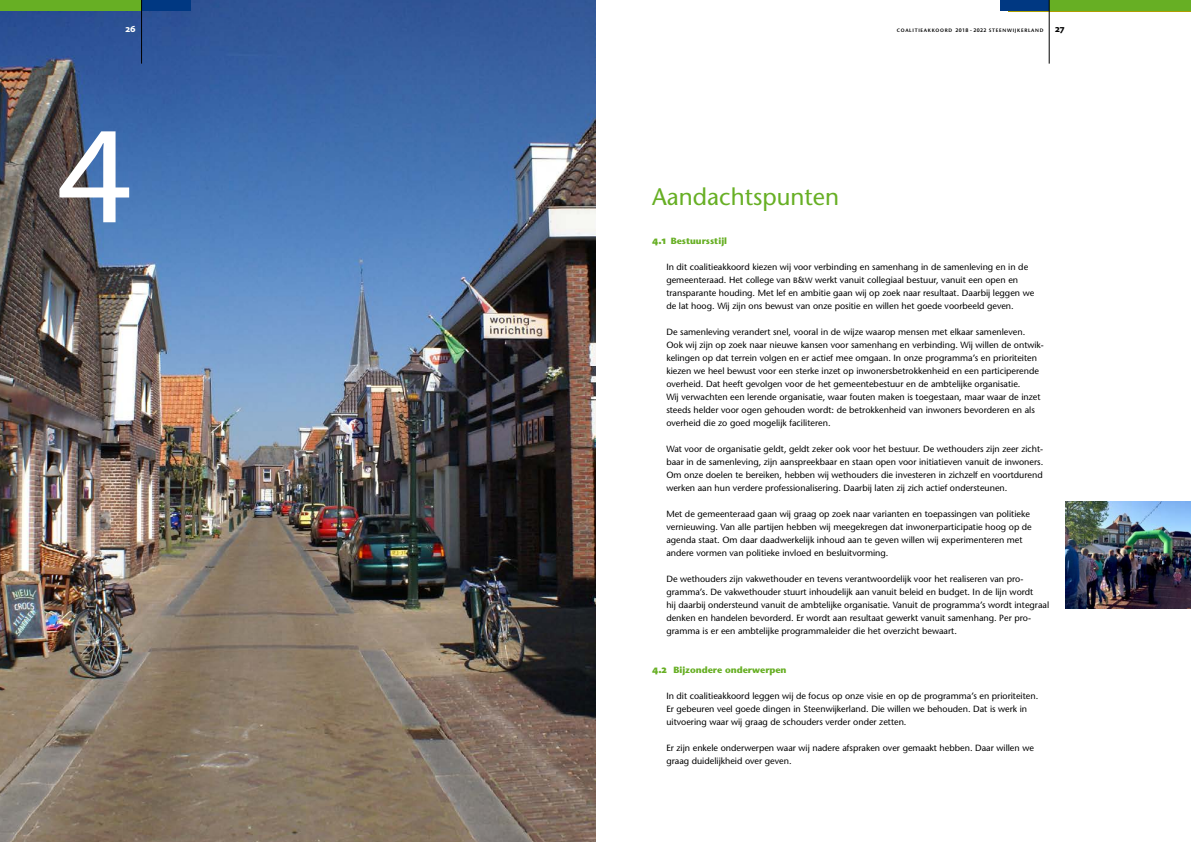
<style>
.page{position:relative;width:1191px;height:842px;background:#fff}
.page>*{position:absolute;margin:0;border:0;box-sizing:border-box;transform-origin:0 0}
.t1{font:150px "Myriad Pro";color:#fff}
.t2{font:24px "Stone Sans";color:#67af24}
.t3{font:700 10px "Myriad Pro";color:#fff}
.t4{font:9px/13px "Stone Sans";color:#000}
.t5{font:700 9px "Stone Sans";color:#67af24}
.t6{font:600 4.9px "Stone Sans";letter-spacing:.145em;color:#000}
.s1{font-family:"Myriad Pro";font-size:5.5px}
.s2{font-family:"Myriad Pro";font-weight:700;font-size:10px}
.s3{font-family:"Myriad Pro";font-weight:900;font-size:11px}
.s4{font-size:7.7px}
</style>
<div class="page">
<img style="left:0;top:0;width:595px;height:842px">
<div style="left:0;top:0;width:144px;height:11px;background:#67af24"></div>
<div style="left:1049px;top:0;width:142px;height:11px;background:#67af24"></div>
<img style="left:1065px;top:502px;width:126px;height:106px">
<div style="left:142px;top:0;width:48px;height:11px;background:#003882"></div>
<div style="left:1000px;top:0;width:49px;height:11px;background:#003882"></div>
<hr style="left:141px;top:0;width:1px;height:64px;background:#000">
<hr style="left:1049px;top:0;width:1px;height:64px;background:#000">
<p class="t3" style="left:125px;top:22px;width:12px">26</p>
<p class="t6" style="left:896px;top:27px;width:169px">COALITIEAKKOORD <span class="s1">2018 - 2022</span> STEENWIJKERLAND <span class="s2">27</span></p>
<h1 class="t1" style="left:57px;top:62px;width:77px">4</h1>
<h2 class="t2" style="left:652px;top:182px;width:188px">Aandachtspunten</h2>
<p class="t5" style="left:652px;top:235px;width:76px"><span class="s3">4.1</span> Bestuursstijl</p>
<p class="t4" style="left:666px;top:260px;width:369px">In dit coalitieakkoord kiezen wij voor verbinding en samenhang in de samenleving en in de gemeenteraad. Het college van <span class="s4">B</span>&amp;<span class="s4">W</span> werkt vanuit collegiaal bestuur, vanuit een open en transparante houding. Met lef en ambitie gaan wij op zoek naar resultaat. Daarbij leggen we de lat hoog. Wij zijn ons bewust van onze positie en willen het goede voorbeeld geven.</p>
<p class="t4" style="left:666px;top:325px;width:379px">De samenleving verandert snel, vooral in de wijze waarop mensen met elkaar samenleven.<br>Ook wij zijn op zoek naar nieuwe kansen voor samenhang en verbinding. Wij willen de ontwik&shy;kelingen op dat terrein volgen en er actief mee omgaan. In onze programma’s en prioriteiten kiezen we heel bewust voor een sterke inzet op inwonersbetrokkenheid en een participerende overheid. Dat heeft gevolgen voor de het gemeentebestuur en de ambtelijke organisatie.<br>Wij verwachten een lerende organisatie, waar fouten maken is toegestaan, maar waar de inzet steeds helder voor ogen gehouden wordt: de betrokkenheid van inwoners bevorderen en als overheid die zo goed mogelijk faciliteren.</p>
<p class="t4" style="left:666px;top:442px;width:378px;text-align:justify">Wat voor de organisatie geldt, geldt zeker ook voor het bestuur. De wethouders zijn zeer zicht&shy;baar in de samenleving, zijn aanspreekbaar en staan open voor initiatieven vanuit de inwoners.<br>Om onze doelen te bereiken, hebben wij wethouders die investeren in zichzelf en voortdurend werken aan hun verdere professionalisering. Daarbij laten zij zich actief ondersteunen.</p>
<p class="t4" style="left:666px;top:507px;width:367px">Met de gemeenteraad gaan wij graag op zoek naar varianten en toepassingen van politieke vernieuwing. Van alle partijen hebben wij meegekregen dat inwonerparticipatie hoog op de agenda staat. Om daar daadwerkelijk inhoud aan te geven willen wij experimenteren met andere vormen van politieke invloed en besluitvorming.</p>
<p class="t4" style="left:666px;top:572px;width:384px">De wethouders zijn vakwethouder en tevens verantwoordelijk voor het realiseren van pro&shy;gramma’s. De vakwethouder stuurt inhoudelijk aan vanuit beleid en budget. In de lijn wordt<br>hij daarbij ondersteund vanuit de ambtelijke organisatie. Vanuit de programma’s wordt integraal denken en handelen bevorderd. Er wordt aan resultaat gewerkt vanuit samenhang. Per pro&shy;gramma is er een ambtelijke programmaleider die het overzicht bewaart.</p>
<p class="t5" style="left:652px;top:664px;width:136px"><span class="s3">4.2</span> Bijzondere onderwerpen</p>
<p class="t4" style="left:666px;top:689px;width:373px">In dit coalitieakkoord leggen wij de focus op onze visie en op de programma’s en prioriteiten.<br>Er gebeuren veel goede dingen in Steenwijkerland. Die willen we behouden. Dat is werk in uitvoering waar wij graag de schouders verder onder zetten.</p>
<p class="t4" style="left:666px;top:741px;width:369px">Er zijn enkele onderwerpen waar wij nadere afspraken over gemaakt hebben. Daar willen we graag duidelijkheid over geven.</p>
</div>
